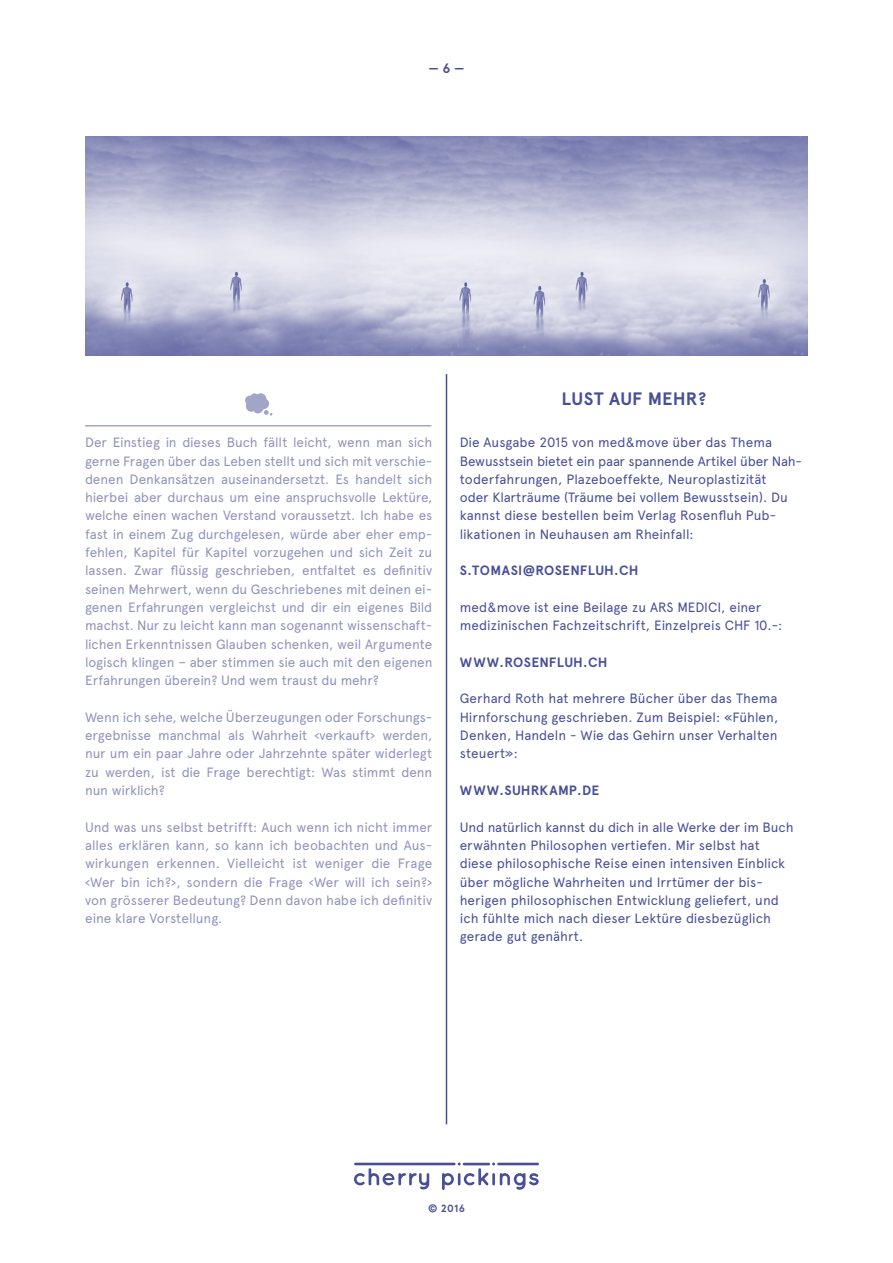
<style>
.page{position:relative;width:893px;height:1263px;background:#fff}
.page>*{position:absolute;margin:0;border:0;box-sizing:border-box;transform-origin:0 0}
.t1{font:700 18px "Apercu";color:#484f97}
.t2{font:13.5px/18.3px "Apercu";color:#9093bd;text-align:justify}
.t3{font:13.5px/18.3px "Apercu";letter-spacing:.005em;color:#484f97}
.t4{font:700 13.5px "Apercu";letter-spacing:.025em;color:#484f97}
.t5{font:700 10.5px "Apercu";color:#484f97}
</style>
<div class="page">
<hr style="left:446px;top:374px;width:1px;height:750px;background:#484f97">
<svg style="left:354px;top:1168px;width:75px;height:21px"></svg>
<hr style="left:354px;top:1163px;width:102px;height:2px;background:#484f97">
<svg style="left:442px;top:1162px;width:97px;height:28px"></svg>
<hr style="left:463px;top:1163px;width:27px;height:2px;background:#484f97">
<hr style="left:85px;top:425px;width:346px;height:1px;background:#a2a5c8">
<svg style="left:245px;top:393px;width:27px;height:23px"></svg>
<img style="left:85px;top:136px;width:723px;height:220px">
<p class="t4" style="left:428px;top:60px;width:38px">— 6 —</p>
<p class="t2" style="left:85px;top:433px;width:349px">Der Einstieg in dieses Buch fällt leicht, wenn man sich gerne Fragen über das Leben stellt und sich mit verschie&shy;denen Denkansätzen auseinandersetzt. Es handelt sich hierbei aber durchaus um eine anspruchsvolle Lektüre, welche einen wachen Verstand voraussetzt. Ich habe es fast in einem Zug durchgelesen, würde aber eher emp&shy;fehlen, Kapitel für Kapitel vorzugehen und sich Zeit zu lassen. Zwar flüssig geschrieben, entfaltet es definitiv seinen Mehrwert, wenn du Geschriebenes mit deinen ei&shy;genen Erfahrungen vergleichst und dir ein eigenes Bild machst. N ur zu leicht kann man sogenannt wissenschaft&shy;lichen Erkenntnissen Glauben schenken, weil Argumente logisch klingen – aber stimmen sie auch mit den eigenen Erfahrungen überein? U nd wem traust du mehr?</p>
<p class="t2" style="left:85px;top:708px;width:349px">Wenn ich sehe, welche Überzeugungen oder Forschungs&shy;ergebnisse manchmal als Wahrheit ‹verkauft› werden, nur um ein paar Jahre oder Jahrzehnte später widerlegt zu werden, ist die Frage berechtigt: Was stimmt denn nun wirklich?</p>
<p class="t2" style="left:85px;top:818px;width:349px">U nd was uns selbst betrifft: Auch wenn ich nicht immer alles erklären kann, so kann ich beobachten und Aus&shy;wirkungen erkennen. Vielleicht ist weniger die Frage ‹Wer bin ich?›, sondern die Frage ‹Wer will ich sein?› von grösserer Bedeutung? Denn davon habe ich definitiv eine klare Vorstellung.</p>
<h1 class="t1" style="left:561px;top:388px;width:12px">LUST</h1>
<h1 class="t1" style="left:609px;top:388px;width:99px">AUF MEHR?</h1>
<p class="t3" style="left:460px;top:433px;width:344px">Die Ausgabe 2015 von med&amp;move über das Thema Bewusstsein bietet ein paar spannende Artikel über Nah&shy;toderfahrungen, Plazeboeffekte, N europlastizität<br>oder Klarträume (Träume bei vollem Bewusstsein). Du kannst diese bestellen beim Verlag Rosenfluh Pub&shy;likationen in Neuhausen am Rheinfall:</p>
<p class="t4" style="left:460px;top:562px;width:180px">S.TOMASI@ROSENFLUH.CH</p>
<p class="t3" style="left:460px;top:598px;width:324px">med&amp;move ist eine Beilage zu ARS MEDICI , einer medizinischen Fachzeitschrift, Einzelpreis CH F 10.-:</p>
<p class="t4" style="left:460px;top:654px;width:14px">WWW</p>
<p class="t4" style="left:500px;top:654px;width:109px">.ROSENFLUH.CH</p>
<p class="t3" style="left:460px;top:689px;width:320px;text-align:justify">Gerhard Roth hat mehrere Bücher über das Thema Hirnforschung geschrieben. Zum Beispiel: «Fühlen, Denken, Handeln - Wie das Gehirn unser Verhalten steuert»:</p>
<p class="t4" style="left:460px;top:782px;width:14px">WWW</p>
<p class="t4" style="left:500px;top:782px;width:99px">.SUHRKAMP.DE</p>
<p class="t3" style="left:460px;top:818px;width:335px">U nd natürlich kannst du dich in alle Werke der im Buch erwähnten Philosophen vertiefen. Mir selbst hat diese philosophische Reise einen intensiven Einblick über mögliche Wahrheiten und I rrtümer der bis&shy;herigen philosophischen Entwicklung geliefert, und ich fühlte mich nach dieser Lektüre diesbezüglich gerade gut genährt.</p>
<p class="t5" style="left:428px;top:1202px;width:38px">© 2016</p>
</div>
